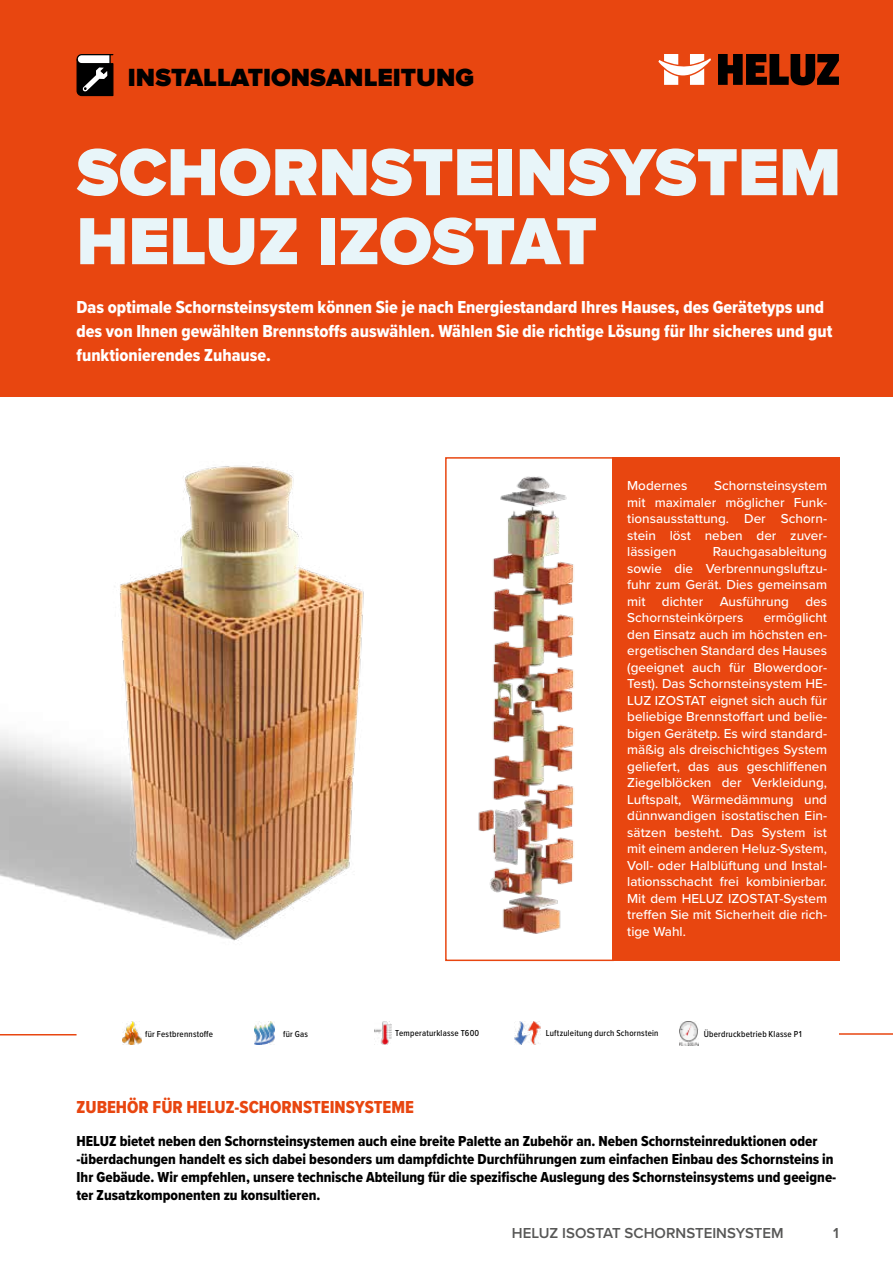
<style>
.page{position:relative;width:893px;height:1263px;background:#fff}
.page>*{position:absolute;margin:0;border:0;box-sizing:border-box;transform-origin:0 0}
.t1{font:900 69px/69px "Proxima Nova";color:#e8f5f9}
.t2{font:900 25.8px "Proxima Nova";color:#000}
.t3{font:18px/24px "Proxima Nova Cond Extrabld";color:#fff}
.t4{font:18px "Proxima Nova Cond Extrabld";color:#e84610}
.t5{font:15px/18px "Proxima Nova Cond Extrabld";color:#000}
.t6{font:600 15px "Proxima Nova";color:#575756}
.t7{font:500 13.5px/16.5px "Proxima Nova";color:#fff;text-align:justify}
.t8{font:500 9px "Proxima Nova Cond";letter-spacing:.025em;color:#000}
</style>
<div class="page">
<img style="left:0;top:466px;width:364px;height:475px">
<div style="left:0;top:0;width:893px;height:396px;background:#e84610"></div>
<svg style="left:76px;top:54px;width:38px;height:43px;background:#504441"></svg>
<svg style="left:658px;top:54px;width:53px;height:31px"></svg>
<svg style="left:718px;top:54px;width:121px;height:31px"></svg>
<img style="left:478px;top:476px;width:96px;height:458px">
<div style="left:612px;top:457px;width:227px;height:504px;background:#e84610"></div>
<div style="left:445px;top:457px;width:169px;height:504px;border:2px solid #e84610"></div>
<hr style="left:0;top:1034px;width:77px;height:1px;background:#e84610">
<hr style="left:839px;top:1033px;width:54px;height:2px;background:#e84610">
<img style="left:122px;top:1022px;width:19px;height:23px">
<img style="left:255px;top:1022px;width:19px;height:22px">
<img style="left:374px;top:1022px;width:18px;height:22px">
<img style="left:515px;top:1022px;width:25px;height:23px">
<img style="left:679px;top:1022px;width:20px;height:23px">
<h2 class="t2" style="left:128px;top:63px;width:348px">INSTALLATIONSANLEITUNG</h2>
<h1 class="t1" style="left:77px;top:140px;width:766px">SCHORNSTEINSYSTEM<br>HELUZ IZOSTAT</h1>
<h3 class="t3" style="left:77px;top:295px;width:757px">Das optimale Schornsteinsystem können Sie je nach Energiestandard Ihres Hauses, des Gerätetyps und des von Ihnen gewählten Brennstoffs auswählen. Wählen Sie die richtige Lösung für Ihr sicheres und gut funktionierendes Zuhause.</h3>
<p class="t7" style="left:627px;top:477px;width:201px;text-indent:87px">Schornsteinsystem mit maximaler möglicher Funk&shy;tionsausstattung. Der Schorn&shy;stein löst neben der zuver&shy;lässigen</p>
<p class="t7" style="left:627px;top:477px;width:62px">Modernes</p>
<p class="t7" style="left:627px;top:543px;width:201px;text-indent:86px">Rauchgasableitung sowie die Verbrennungsluftzu&shy;fuhr zum Gerät. Dies gemeinsam mit dichter Ausführung des Schornsteinkörpers</p>
<p class="t7" style="left:627px;top:609px;width:201px;text-indent:136px">ermöglicht den Einsatz auch im höchsten en&shy;ergetischen Standard des Hauses (geeignet auch für Blowerdoor-Test). Das Schornsteinsystem HE-LUZ IZOSTAT eignet sich auch für beliebige Brennstoffart und belie&shy;bigen Gerätetp. Es wird standard&shy;mäßig als dreischichtiges System geliefert, das aus geschliffenen Ziegelblöcken der Verkleidung, Luftspalt, Wärmedämmung und dünnwandigen isostatischen Ein&shy;sätzen besteht. Das System ist mit einem anderen Heluz-System, Voll- oder Halblüftung und Instal&shy;lationsschacht frei kombinierbar.<br>Mit dem HELUZ IZOSTAT-System treffen Sie mit Sicherheit die rich&shy;tige Wahl.</p>
<p class="t8" style="left:145px;top:1028px;width:69px">für Festbrennstoffe</p>
<p class="t8" style="left:283px;top:1028px;width:26px">für Gas</p>
<p class="t8" style="left:395px;top:1026px;width:86px">Temperaturklasse T600</p>
<p class="t8" style="left:546px;top:1027px;width:114px">Luftzuleitung durch Schornstein</p>
<p class="t8" style="left:704px;top:1027px;width:99px">Überdruckbetrieb Klasse P1</p>
<h3 class="t4" style="left:77px;top:1094px;width:339px">ZUBEHÖR FÜR HELUZ-SCHORNSTEINSYSTEME</h3>
<p class="t5" style="left:77px;top:1131px;width:761px">HELUZ bietet neben den Schornsteinsystemen auch eine breite Palette an Zubehör an. Neben Schornsteinreduktionen oder -überdachungen handelt es sich dabei besonders um dampfdichte Durchführungen zum einfachen Einbau des Schornsteins in Ihr Gebäude. Wir empfehlen, unsere technische Abteilung für die spezifische Auslegung des Schornsteinsystems und geeigne&shy;ter Zusatzkomponenten zu konsultieren.</p>
<p class="t6" style="left:512px;top:1222px;width:273px">HELUZ ISOSTAT SCHORNSTEINSYSTEM</p>
<p class="t6" style="left:833px;top:1222px;width:7px">1</p>
</div>
